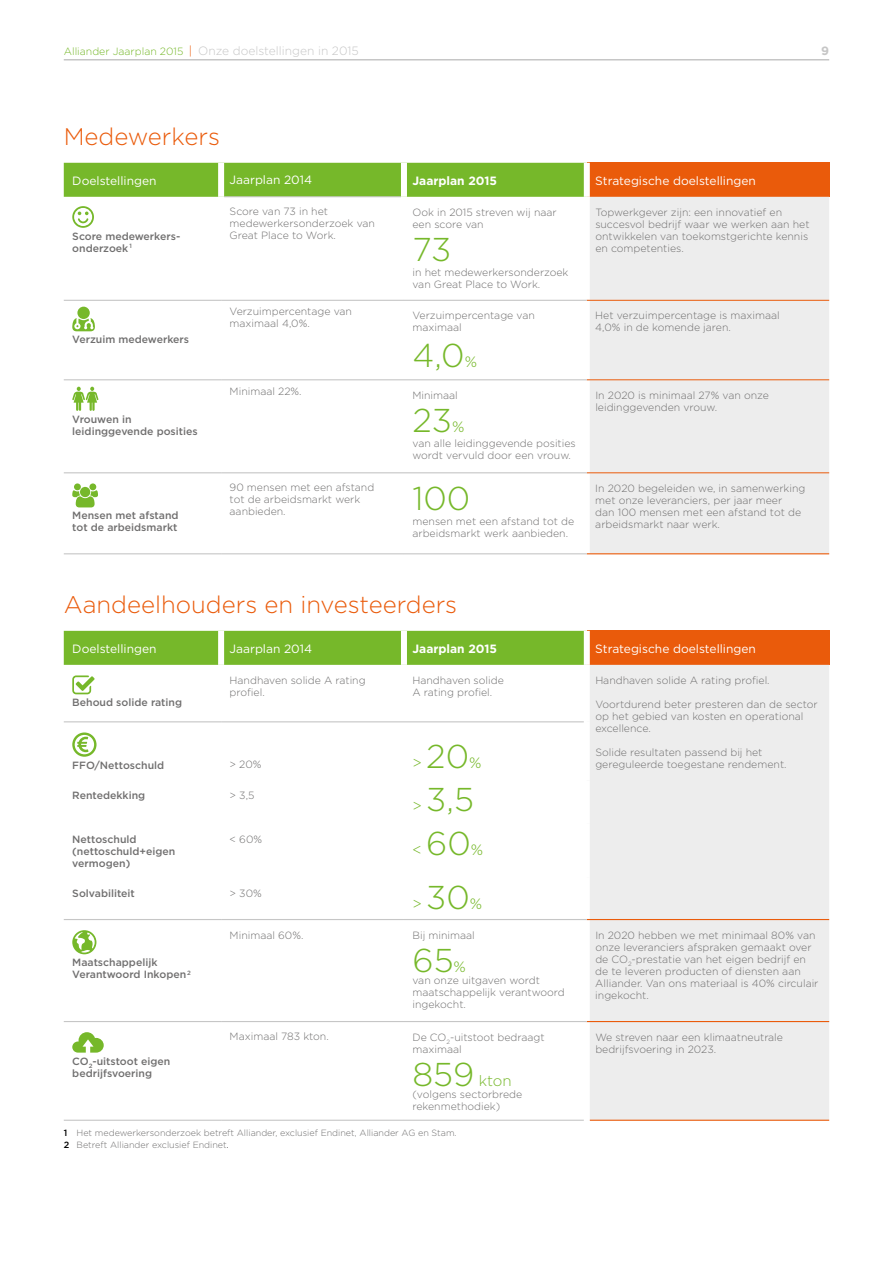
<style>
.page{position:relative;width:893px;height:1263px;background:#fff}
.page>*{position:absolute;margin:0;border:0;box-sizing:border-box;transform-origin:0 0}
.t1{font:300 33px "Gotham";color:#76b82a}
.t2{font:300 24px "Gotham";color:#ea5b0b}
.t3{font:300 15px "Gotham";color:#76b82a}
.t4{font:12px "Gotham";color:#fff}
.t5{font:300 12px "Gotham";color:#c6c6c6}
.t6{font:700 12px "Gotham";color:#fff}
.t7{font:700 12px "Gotham";color:#c6c6c6}
.t8{font:300 10.5px/12px "Gotham";color:#706f6f}
.t9{font:500 10.5px/12px "Gotham";color:#706f6f}
.t10{font:300 9px/12px "Gotham";color:#706f6f}
.s1{font-size:10.5px;color:#76b82a}
.s2{color:#ea5b0b}
.s3{font-size:15px}
.s4{font-size:33px}
.s5{font-weight:500;color:#000}
.s6{color:#000}
</style>
<div class="page">
<div style="left:64px;top:163px;width:520px;height:34px;background:#76b82a"></div>
<div style="left:587px;top:163px;width:242px;height:34px;background:#ea5b0b"></div>
<div style="left:587px;top:197px;width:242px;height:356px;background:#ededed"></div>
<div style="left:218px;top:163px;width:6px;height:34px;background:#fff"></div>
<div style="left:401px;top:163px;width:6px;height:34px;background:#fff"></div>
<div style="left:584px;top:163px;width:6px;height:34px;background:#fff"></div>
<div style="left:584px;top:197px;width:6px;height:103px;background:#fff"></div>
<div style="left:584px;top:301px;width:6px;height:78px;background:#fff"></div>
<div style="left:584px;top:380px;width:6px;height:92px;background:#fff"></div>
<div style="left:584px;top:473px;width:6px;height:80px;background:#fff"></div>
<hr style="left:224px;top:197px;width:177px;height:1px;background:#c6c6c6">
<hr style="left:587px;top:300px;width:242px;height:1px;background:#ea5b0b">
<hr style="left:587px;top:380px;width:242px;height:1px;background:#ea5b0b">
<hr style="left:587px;top:473px;width:242px;height:1px;background:#ea5b0b">
<hr style="left:587px;top:553px;width:242px;height:1px;background:#ea5b0b">
<hr style="left:64px;top:300px;width:157px;height:1px;background:#c6c6c6">
<hr style="left:221px;top:300px;width:183px;height:1px;background:#c6c6c6">
<hr style="left:404px;top:300px;width:183px;height:1px;background:#c6c6c6">
<hr style="left:64px;top:379px;width:157px;height:1px;background:#c6c6c6">
<hr style="left:221px;top:379px;width:183px;height:1px;background:#c6c6c6">
<hr style="left:404px;top:379px;width:183px;height:1px;background:#c6c6c6">
<hr style="left:64px;top:472px;width:157px;height:1px;background:#c6c6c6">
<hr style="left:221px;top:472px;width:183px;height:1px;background:#c6c6c6">
<hr style="left:404px;top:472px;width:183px;height:1px;background:#c6c6c6">
<hr style="left:64px;top:553px;width:157px;height:1px;background:#c6c6c6">
<hr style="left:221px;top:553px;width:183px;height:1px;background:#c6c6c6">
<hr style="left:404px;top:553px;width:183px;height:1px;background:#c6c6c6">
<svg style="left:72px;top:206px;width:22px;height:22px"></svg>
<svg style="left:72px;top:307px;width:23px;height:24px"></svg>
<svg style="left:72px;top:387px;width:26px;height:24px"></svg>
<svg style="left:72px;top:483px;width:26px;height:24px"></svg>
<div style="left:64px;top:631px;width:520px;height:34px;background:#76b82a"></div>
<div style="left:587px;top:631px;width:242px;height:34px;background:#ea5b0b"></div>
<div style="left:590px;top:665px;width:239px;height:455px;background:#ededed"></div>
<div style="left:218px;top:631px;width:6px;height:34px;background:#fff"></div>
<div style="left:401px;top:631px;width:6px;height:34px;background:#fff"></div>
<div style="left:584px;top:631px;width:6px;height:34px;background:#fff"></div>
<hr style="left:587px;top:919px;width:242px;height:1px;background:#ea5b0b">
<hr style="left:587px;top:1021px;width:242px;height:1px;background:#ea5b0b">
<hr style="left:590px;top:1120px;width:239px;height:1px;background:#ea5b0b">
<hr style="left:64px;top:721px;width:157px;height:1px;background:#c6c6c6">
<hr style="left:221px;top:721px;width:183px;height:1px;background:#c6c6c6">
<hr style="left:404px;top:721px;width:180px;height:1px;background:#c6c6c6">
<hr style="left:64px;top:919px;width:157px;height:1px;background:#c6c6c6">
<hr style="left:221px;top:919px;width:183px;height:1px;background:#c6c6c6">
<hr style="left:404px;top:919px;width:183px;height:1px;background:#c6c6c6">
<hr style="left:64px;top:1021px;width:157px;height:1px;background:#c6c6c6">
<hr style="left:64px;top:1120px;width:157px;height:1px;background:#c6c6c6">
<hr style="left:221px;top:1021px;width:183px;height:1px;background:#c6c6c6">
<hr style="left:221px;top:1120px;width:183px;height:1px;background:#c6c6c6">
<hr style="left:404px;top:1021px;width:183px;height:1px;background:#c6c6c6">
<hr style="left:404px;top:1120px;width:180px;height:1px;background:#c6c6c6">
<svg style="left:72px;top:675px;width:23px;height:19px"></svg>
<svg style="left:73px;top:734px;width:22px;height:21px"></svg>
<div style="left:72px;top:732px;width:25px;height:25px;border:2px solid #76b82a;border-radius:50%"></div>
<svg style="left:72px;top:930px;width:24px;height:24px"></svg>
<svg style="left:72px;top:1032px;width:32px;height:20px"></svg>
<hr style="left:64px;top:59px;width:765px;height:2px;background:#c6c6c6">
<p class="t5" style="left:64px;top:43px;width:297px"><span class="s1">Alliander Jaarplan 2015</span> <span class="s2">|</span> Onze doelstellingen in 2015</p>
<p class="t7" style="left:821px;top:43px;width:9px">9</p>
<h2 class="t2" style="left:64px;top:121px;width:158px">Medewerkers</h2>
<p class="t4" style="left:72px;top:173px;width:86px">Doelstellingen</p>
<p class="t4" style="left:230px;top:173px;width:84px">Jaarplan 2014</p>
<p class="t6" style="left:412px;top:172px;width:86px">Jaarplan 2015</p>
<p class="t4" style="left:595px;top:173px;width:162px">Strategische doelstellingen</p>
<p class="t9" style="left:72px;top:230px;width:108px">Score medewerkers&shy;onderzoek <sup>1</sup></p>
<p class="t9" style="left:72px;top:333px;width:118px">Verzuim medewerkers</p>
<p class="t9" style="left:72px;top:413px;width:127px">Vrouwen in leidinggevende posities</p>
<p class="t9" style="left:72px;top:510px;width:108px">Mensen met afstand tot de arbeidsmarkt</p>
<p class="t8" style="left:230px;top:205px;width:147px">Score van 73 in het medewerkersonderzoek van<br>Great Place to Work.</p>
<p class="t8" style="left:412px;top:206px;width:146px">Ook in 2015 streven wij naar een score van</p>
<h1 class="t1" style="left:412px;top:228px;width:40px">73</h1>
<p class="t8" style="left:412px;top:266px;width:158px">in het medewerkersonderzoek van Great Place to Work.</p>
<p class="t8" style="left:230px;top:305px;width:124px">Verzuimpercentage van maximaal 4,0%.</p>
<p class="t8" style="left:412px;top:309px;width:124px">Verzuimpercentage van maximaal</p>
<h1 class="t1" style="left:412px;top:335px;width:66px">4,0<span class="s3">%</span></h1>
<p class="t8" style="left:230px;top:385px;width:74px">Minimaal 22%.</p>
<p class="t8" style="left:412px;top:389px;width:47px">Minimaal</p>
<h1 class="t1" style="left:412px;top:399px;width:53px">23<span class="s3">%</span></h1>
<p class="t8" style="left:412px;top:437px;width:165px">van alle leidinggevende posities wordt vervuld door een vrouw.</p>
<p class="t8" style="left:230px;top:481px;width:146px">90 mensen met een afstand tot de arbeidsmarkt werk aanbieden.</p>
<h1 class="t1" style="left:412px;top:477px;width:59px">100</h1>
<p class="t8" style="left:412px;top:515px;width:163px">mensen met een afstand tot de arbeidsmarkt werk aanbieden.</p>
<p class="t8" style="left:595px;top:206px;width:216px">Topwerkgever zijn: een innovatief en succesvol bedrijf waar we werken aan het ontwikkelen van toekomstgerichte kennis en competenties.</p>
<p class="t8" style="left:595px;top:309px;width:186px">Het verzuimpercentage is maximaal<br>4,0% in de komende jaren.</p>
<p class="t8" style="left:595px;top:389px;width:175px">In 2020 is minimaal 27% van onze leidinggevenden vrouw.</p>
<p class="t8" style="left:595px;top:482px;width:212px">In 2020 begeleiden we, in samenwerking met onze leveranciers, per jaar meer<br>dan 100 mensen met een afstand tot de arbeidsmarkt naar werk.</p>
<h2 class="t2" style="left:64px;top:589px;width:395px">Aandeelhouders en investeerders</h2>
<p class="t4" style="left:72px;top:641px;width:86px">Doelstellingen</p>
<p class="t4" style="left:230px;top:641px;width:84px">Jaarplan 2014</p>
<p class="t6" style="left:412px;top:640px;width:86px">Jaarplan 2015</p>
<p class="t4" style="left:595px;top:641px;width:162px">Strategische doelstellingen</p>
<p class="t8" style="left:230px;top:674px;width:138px">Handhaven solide A rating profiel.</p>
<p class="t8" style="left:412px;top:674px;width:93px">Handhaven solide<br>A rating profiel.</p>
<p class="t8" style="left:595px;top:674px;width:176px">Handhaven solide A rating profiel.</p>
<p class="t8" style="left:595px;top:698px;width:224px">Voortdurend beter presteren dan de sector op het gebied van kosten en operational excellence.</p>
<p class="t8" style="left:595px;top:746px;width:169px">Solide resultaten passend bij het</p>
<p class="t9" style="left:72px;top:696px;width:111px">Behoud solide rating</p>
<h3 class="t3" style="left:412px;top:753px;width:71px">&gt; <span class="s4">20</span>%</h3>
<p class="t8" style="left:595px;top:758px;width:193px">gereguleerde toegestane rendement.</p>
<p class="t9" style="left:72px;top:759px;width:94px">FFO/Nettoschuld</p>
<p class="t8" style="left:230px;top:758px;width:33px">&gt; 20%</p>
<p class="t9" style="left:72px;top:789px;width:75px">Rentedekking</p>
<p class="t8" style="left:230px;top:789px;width:26px">&gt; 3,5</p>
<h1 class="t1" style="left:412px;top:779px;width:63px"><span class="s3">&gt;</span> 3,5</h1>
<p class="t9" style="left:72px;top:833px;width:105px">Nettoschuld (nettoschuld+eigen vermogen)</p>
<p class="t8" style="left:230px;top:833px;width:34px">&lt; 60%</p>
<h3 class="t3" style="left:412px;top:840px;width:72px">&lt; <span class="s4">60</span>%</h3>
<p class="t9" style="left:72px;top:887px;width:64px">Solvabiliteit</p>
<p class="t8" style="left:230px;top:887px;width:34px">&gt; 30%</p>
<h3 class="t3" style="left:412px;top:894px;width:71px">&gt; <span class="s4">30</span>%</h3>
<p class="t9" style="left:72px;top:956px;width:120px">Maatschappelijk<br>Verantwoord Inkopen <sup>2</sup></p>
<p class="t9" style="left:72px;top:1055px;width:100px">CO<sub>2</sub>-uitstoot eigen bedrijfsvoering</p>
<p class="t8" style="left:230px;top:928px;width:75px">Minimaal 60%.</p>
<p class="t8" style="left:412px;top:928px;width:64px">Bij minimaal</p>
<h1 class="t1" style="left:412px;top:939px;width:55px">65<span class="s3">%</span></h1>
<p class="t8" style="left:412px;top:973px;width:154px">van onze uitgaven wordt maatschappelijk verantwoord ingekocht.</p>
<p class="t8" style="left:230px;top:1030px;width:101px">Maximaal 783 kton.</p>
<p class="t8" style="left:412px;top:1030px;width:134px">De CO<sub>2</sub>-uitstoot bedraagt maximaal</p>
<h3 class="t3" style="left:412px;top:1071px;width:101px"><span class="s4">859</span> kton</h3>
<p class="t8" style="left:412px;top:1087px;width:111px">(volgens sectorbrede rekenmethodiek)</p>
<p class="t10" style="left:64px;top:1126px;width:394px"><span class="s5">1</span> Het medewerkersonderzoek betreft Alliander, exclusief Endinet, Alliander AG en Stam.<br><span class="s5">2</span> Betreft Alliander exclusief Endinet<span class="s6">.</span></p>
<p class="t8" style="left:595px;top:928px;width:225px">In 2020 hebben we met minimaal 80% van onze leveranciers afspraken gemaakt over de CO<sub>2</sub>-prestatie van het eigen bedrijf en de te leveren producten of diensten aan Alliander. Van ons materiaal is 40% circulair ingekocht.</p>
<p class="t8" style="left:595px;top:1030px;width:189px">We streven naar een klimaatneutrale bedrijfsvoering in 2023.</p>
</div>
